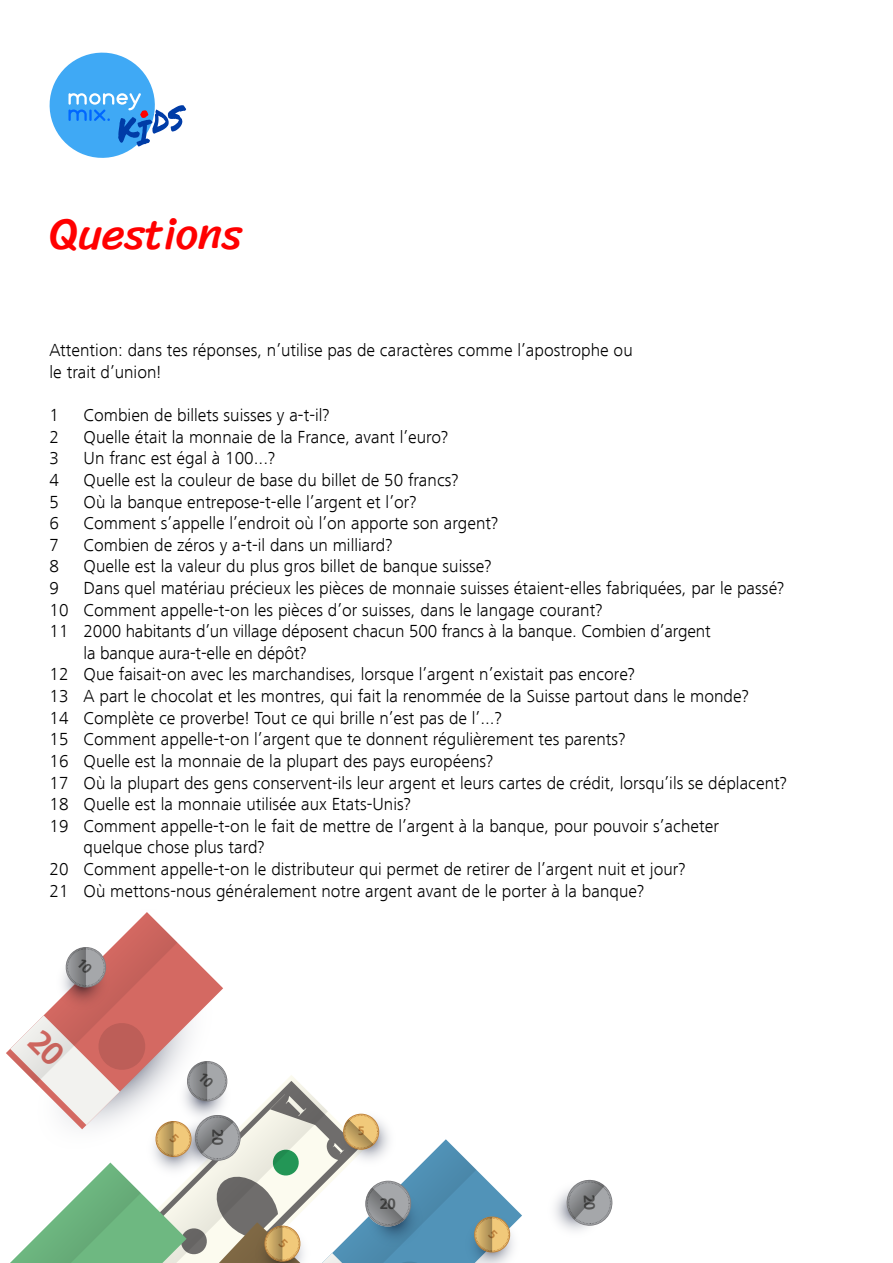
<style>
.page{position:relative;width:893px;height:1263px;background:#fff}
.page>*{position:absolute;margin:0;border:0;box-sizing:border-box;transform-origin:0 0}
.t1{font:45px "Sriracha";letter-spacing:-.01em;color:#f00}
.t2{font:300 18px/21.6px "Frutiger Next LT";color:#000}
.t3{font:700 15.15px "Frutiger";color:#525252}
.t4{font:700 12.3px "Frutiger";color:#bf833c}
</style>
<div class="page">
<svg style="left:50px;top:53px;width:136px;height:105px"></svg>
<svg style="left:6px;top:912px;width:516px;height:351px"></svg>
<svg style="left:555px;top:1179px;width:58px;height:52px"></svg>
<h1 class="t1" style="left:50px;top:207px;width:194px">Questions</h1>
<p class="t2" style="left:50px;top:340px;width:585px">Attention: dans tes réponses, n’utilise pas de caractères comme l’apostrophe ou le trait d’union!</p>
<p class="t2" style="left:50px;top:404px;width:11px">1</p>
<p class="t2" style="left:84px;top:404px;width:247px">Combien de billets suisses y a-t-il?</p>
<p class="t2" style="left:50px;top:426px;width:11px">2</p>
<p class="t2" style="left:84px;top:426px;width:366px">Quelle était la monnaie de la France, avant l’euro?</p>
<p class="t2" style="left:50px;top:448px;width:11px">3</p>
<p class="t2" style="left:84px;top:448px;width:193px">Un franc est égal à 100...?</p>
<p class="t2" style="left:50px;top:469px;width:11px">4</p>
<p class="t2" style="left:84px;top:469px;width:376px">Quelle est la couleur de base du billet de 50 francs?</p>
<p class="t2" style="left:50px;top:491px;width:11px">5</p>
<p class="t2" style="left:84px;top:491px;width:334px">Où la banque entrepose-t-elle l’argent et l’or?</p>
<p class="t2" style="left:50px;top:512px;width:11px">6</p>
<p class="t2" style="left:84px;top:512px;width:416px">Comment s’appelle l’endroit où l’on apporte son argent?</p>
<p class="t2" style="left:50px;top:534px;width:11px">7</p>
<p class="t2" style="left:84px;top:534px;width:310px">Combien de zéros y a-t-il dans un milliard?</p>
<p class="t2" style="left:50px;top:556px;width:11px">8</p>
<p class="t2" style="left:84px;top:556px;width:409px">Quelle est la valeur du plus gros billet de banque suisse?</p>
<p class="t2" style="left:50px;top:577px;width:11px">9</p>
<p class="t2" style="left:84px;top:577px;width:702px">Dans quel matériau précieux les pièces de monnaie suisses étaient-elles fabriquées, par le passé?</p>
<p class="t2" style="left:50px;top:599px;width:554px">10 Comment appelle-t-on les pièces d’or suisses, dans le langage courant?</p>
<p class="t2" style="left:50px;top:620px;width:663px">11 2000 habitants d’un village déposent chacun 500 francs à la banque. Combien d’argent</p>
<p class="t2" style="left:84px;top:642px;width:225px">la banque aura-t-elle en dépôt?</p>
<p class="t2" style="left:50px;top:664px;width:587px">12 Que faisait-on avec les marchandises, lorsque l’argent n’existait pas encore?</p>
<p class="t2" style="left:50px;top:685px;width:701px">13 A part le chocolat et les montres, qui fait la renommée de la Suisse partout dans le monde?</p>
<p class="t2" style="left:50px;top:707px;width:454px">14 Complète ce proverbe! Tout ce qui brille n’est pas de l’...?</p>
<p class="t2" style="left:50px;top:728px;width:577px">15 Comment appelle-t-on l’argent que te donnent régulièrement tes parents?</p>
<p class="t2" style="left:50px;top:750px;width:445px">16 Quelle est la monnaie de la plupart des pays européens?</p>
<p class="t2" style="left:50px;top:772px;width:739px">17 Où la plupart des gens conservent-ils leur argent et leurs cartes de crédit, lorsqu’ils se déplacent?</p>
<p class="t2" style="left:50px;top:793px;width:363px">18 Quelle est la monnaie utilisée aux Etats-Unis?</p>
<p class="t2" style="left:50px;top:815px;width:671px">19 Comment appelle-t-on le fait de mettre de l’argent à la banque, pour pouvoir s’acheter</p>
<p class="t2" style="left:84px;top:836px;width:183px">quelque chose plus tard?</p>
<p class="t2" style="left:50px;top:858px;width:637px">20 Comment appelle-t-on le distributeur qui permet de retirer de l’argent nuit et jour?</p>
<p class="t2" style="left:50px;top:880px;width:596px">21 Où mettons-nous généralement notre argent avant de le porter à la banque?</p>
<p class="t3" style="left:227px;top:1129px;width:18px;rotate:90deg">20</p>
<p class="t4" style="left:358px;top:1123px;width:8px">5</p>
<p class="t3" style="left:380px;top:1195px;width:18px">20</p>
</div>
